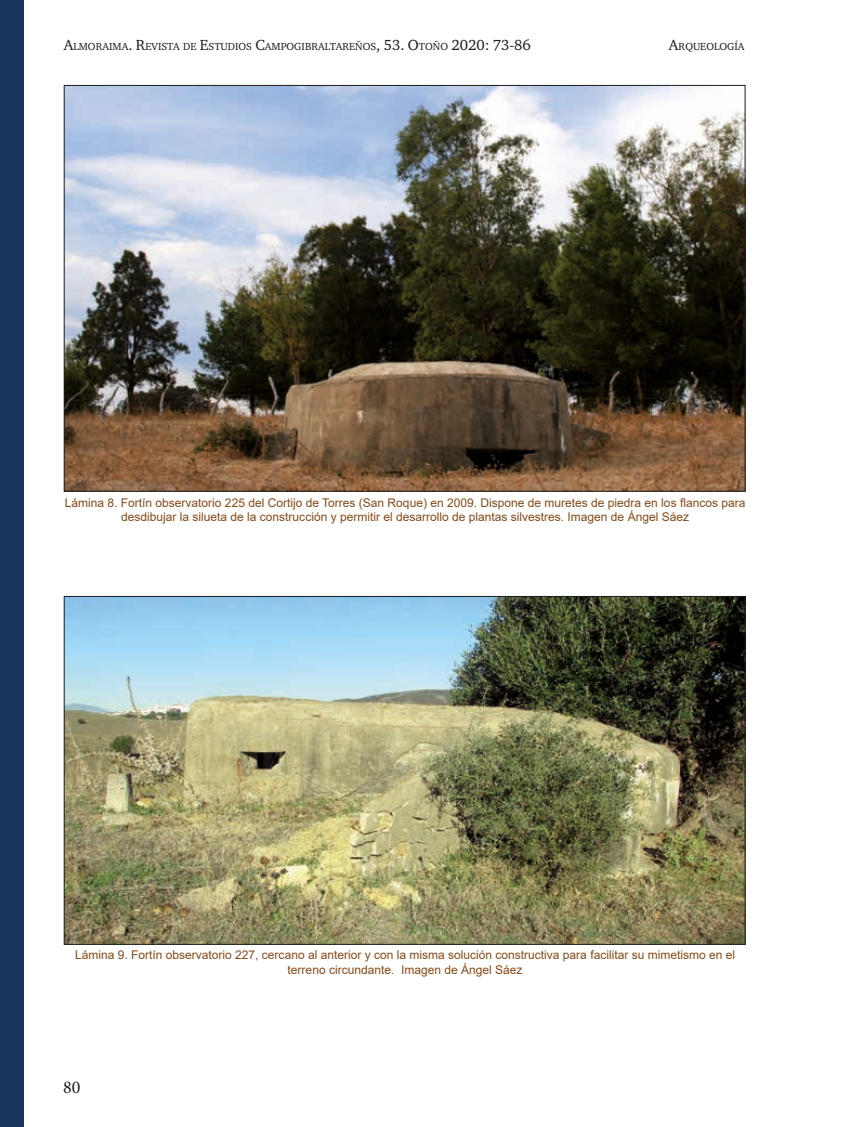
<style>
.page{position:relative;width:851px;height:1127px;background:#fff}
.page>*{position:absolute;margin:0;border:0;box-sizing:border-box;transform-origin:0 0}
.t1{font:18px "Minion Pro";color:#1d1d1b}
.t2{font:12px/14.4px "Arial";color:#844a18;text-align:center}
.t3{font:10.5px "Charter ITC";color:#1d1d1b}
.s1{font-size:15px}
</style>
<div class="page">
<div style="left:0;top:0;width:23px;height:1127px;background:#1b365d"></div>
<img style="left:66px;top:598px;width:677px;height:345px">
<img style="left:66px;top:87px;width:677px;height:403px">
<p class="t3" style="left:64px;top:40px;width:468px"><span class="s1">A</span>LMORAIMA<span class="s1">. R</span>EVISTA DE <span class="s1">E</span>STUDIOS <span class="s1">C</span>AMPOGIBRALTAREÑOS<span class="s1">, 53. O</span>TOÑO <span class="s1">2020: 73-86</span></p>
<p class="t3" style="left:668px;top:40px;width:77px"><span class="s1">A</span>RQUEOLOGÍA</p>
<p class="t2" style="left:65px;top:495px;width:682px">Lámina 8. Fortín observatorio 225 del Cortijo de Torres (San Roque) en 2009. Dispone de muretes de piedra en los flancos para desdibujar la silueta de la construcción y permitir el desarrollo de plantas silvestres. Imagen de Ángel Sáez</p>
<p class="t2" style="left:75px;top:948px;width:661px">Lámina 9. Fortín observatorio 227, cercano al anterior y con la misma solución constructiva para facilitar su mimetismo en el terreno circundante. Imagen de Ángel Sáez</p>
<h1 class="t1" style="left:63px;top:1075px;width:19px">80</h1>
</div>
